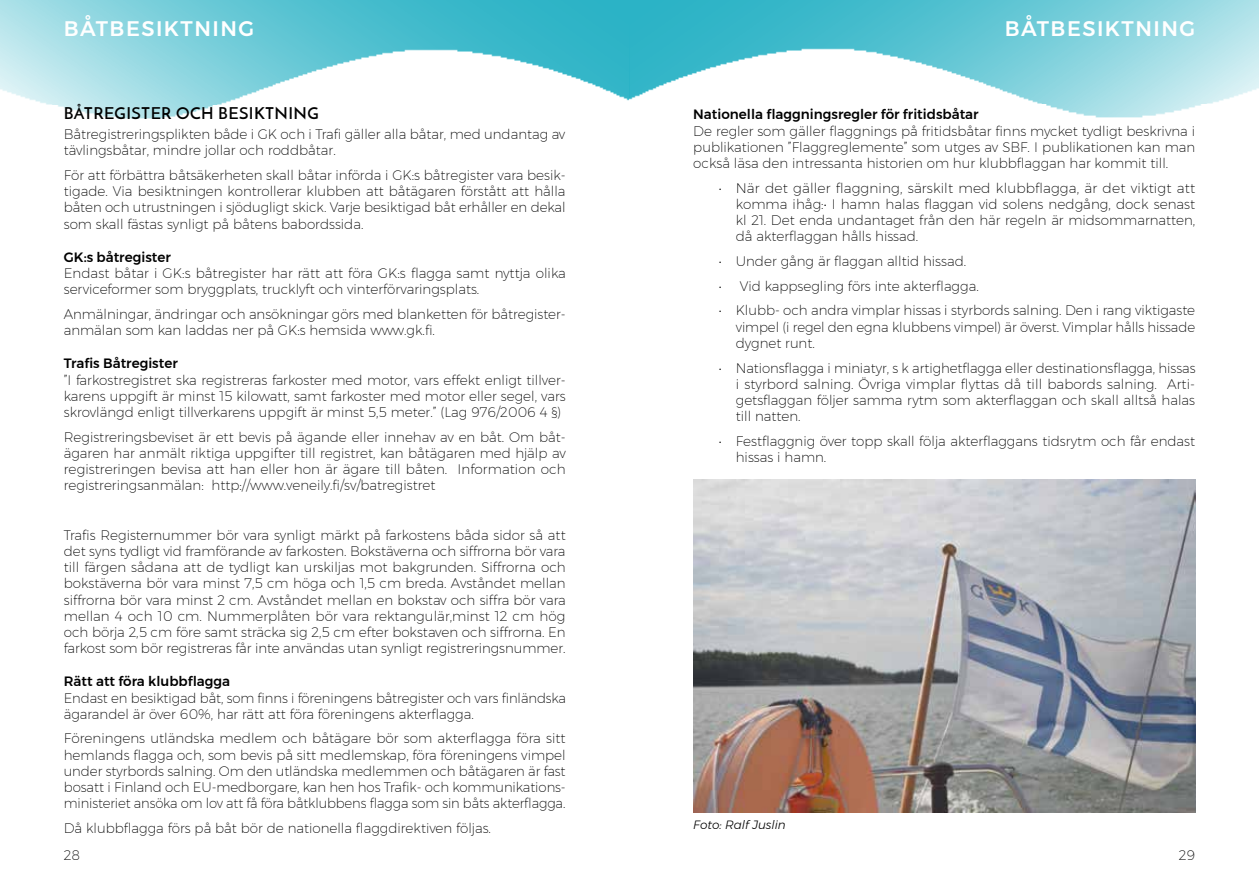
<style>
.page{position:relative;width:1259px;height:893px;background:#fff}
.page>*{position:absolute;margin:0;border:0;box-sizing:border-box;transform-origin:0 0}
.t1{font:500 21px "Montserrat";letter-spacing:.07em;color:#fff}
.t2{font:600 16.5px "Josefin Sans";letter-spacing:.025em;color:#000}
.t3{font:200 13.5px/16.2px "Montserrat";color:#000;text-align:justify}
.t4{font:500 13.5px "Montserrat";color:#000}
.t5{font:italic 300 12px "Montserrat";color:#000}
</style>
<div class="page">
<img style="left:0;top:0;width:1259px;height:119px">
<img style="left:693px;top:479px;width:502px;height:334px">
<h1 class="t1" style="left:64px;top:15px;width:192px">BÅTBESIKTNING</h1>
<h1 class="t1" style="left:1004px;top:15px;width:192px">BÅTBESIKTNING</h1>
<p class="t2" style="left:64px;top:106px;width:256px">BÅTREGISTER OCH BESIKTNING</p>
<p class="t3" style="left:64px;top:126px;width:503px">Båtregistreringsplikten både i GK och i Trafi gäller alla båtar, med undantag av tävlingsbåtar, mindre jollar och roddbåtar.</p>
<p class="t3" style="left:64px;top:167px;width:503px">För att förbättra båtsäkerheten skall båtar införda i GK:s båtregister vara besik&shy;tigade. Via besiktningen kontrollerar klubben att båtägaren förstått att hålla båten och utrustningen i sjödugligt skick. Varje besiktigad båt erhåller en dekal som skall fästas synligt på båtens babordssida.</p>
<p class="t4" style="left:64px;top:249px;width:108px">GK:s båtregister</p>
<p class="t3" style="left:64px;top:265px;width:503px">Endast båtar i GK:s båtregister har rätt att föra GK:s flagga samt nyttja olika serviceformer som bryggplats, trucklyft och vinterförvaringsplats.</p>
<p class="t3" style="left:64px;top:306px;width:503px">Anmälningar, ändringar och ansökningar görs med blanketten för båtregister&shy;anmälan som kan laddas ner på GK:s hemsida www.gk.fi.</p>
<p class="t4" style="left:64px;top:355px;width:115px">Trafis Båtregister</p>
<p class="t3" style="left:64px;top:372px;width:503px">”I farkostregistret ska registreras farkoster med motor, vars effekt enligt tillver&shy;karens uppgift är minst 15 kilowatt, samt farkoster med motor eller segel, vars skrovlängd enligt tillverkarens uppgift är minst 5,5 meter.” (Lag 976/2006 4 §)</p>
<p class="t3" style="left:64px;top:429px;width:503px">Registreringsbeviset är ett bevis på ägande eller innehav av en båt. Om båt&shy;ägaren har anmält riktiga uppgifter till registret, kan båtägaren med hjälp av registreringen bevisa att han eller hon är ägare till båten. Information och registreringsanmälan: http://www.veneily.fi/sv/batregistret</p>
<p class="t3" style="left:64px;top:527px;width:503px">Trafis Registernummer bör vara synligt märkt på farkostens båda sidor så att det syns tydligt vid framförande av farkosten. Bokstäverna och siffrorna bör vara till färgen sådana att de tydligt kan urskiljas mot bakgrunden. Siffrorna och bokstäverna bör vara minst 7,5 cm höga och 1,5 cm breda. Avståndet mellan siffrorna bör vara minst 2 cm. Avståndet mellan en bokstav och siffra bör vara mellan 4 och 10 cm. Nummerplåten bör vara rektangulär,minst 12 cm hög och börja 2,5 cm före samt sträcka sig 2,5 cm efter bokstaven och siffrorna. En farkost som bör registreras får inte användas utan synligt registreringsnummer.</p>
<p class="t4" style="left:64px;top:673px;width:168px">Rätt att föra klubbflagga</p>
<p class="t3" style="left:64px;top:690px;width:504px">Endast en besiktigad båt, som finns i föreningens båtregister och vars finländska ägarandel är över 60%, har rätt att föra föreningens akterflagga.</p>
<p class="t3" style="left:64px;top:730px;width:503px">Föreningens utländska medlem och båtägare bör som akterflagga föra sitt hemlands flagga och, som bevis på sitt medlemskap, föra föreningens vimpel under styrbords salning. Om den utländska medlemmen och båtägaren är fast bosatt i Finland och EU-medborgare, kan hen hos Trafik- och kommunikations&shy;ministeriet ansöka om lov att få föra båtklubbens flagga som sin båts akterflagga.</p>
<p class="t3" style="left:64px;top:820px;width:429px">Då klubbflagga förs på båt bör de nationella flaggdirektiven följas.</p>
<p class="t5" style="left:693px;top:818px;width:94px">Foto: Ralf Juslin</p>
<p class="t4" style="left:693px;top:106px;width:287px">Nationella flaggningsregler för fritidsbåtar</p>
<p class="t3" style="left:693px;top:123px;width:503px">De regler som gäller flaggnings på fritidsbåtar finns mycket tydligt beskrivna i publikationen ”Flaggreglemente” som utges av SBF. I publikationen kan man också läsa den intressanta historien om hur klubbflaggan har kommit till.</p>
<p class="t3" style="left:736px;top:180px;width:461px;text-indent:-17px">• När det gäller flaggning, särskilt med klubbflagga, är det viktigt att komma ihåg:• I hamn halas flaggan vid solens nedgång, dock senast kl 21. Det enda undantaget från den här regeln är midsommarnatten, då akterflaggan hålls hissad.</p>
<p class="t3" style="left:719px;top:253px;width:249px">• Under gång är flaggan alltid hissad.</p>
<p class="t3" style="left:719px;top:278px;width:261px">• Vid kappsegling förs inte akterflagga.</p>
<p class="t3" style="left:736px;top:302px;width:461px;text-indent:-17px">• Klubb- och andra vimplar hissas i styrbords salning. Den i rang viktigaste vimpel (i regel den egna klubbens vimpel) är överst. Vimplar hålls hissade dygnet runt.</p>
<p class="t3" style="left:736px;top:360px;width:461px;text-indent:-17px">• Nationsflagga i miniatyr, s k artighetflagga eller destinationsflagga, hissas i styrbord salning. Övriga vimplar flyttas då till babords salning. Arti&shy;getsflaggan följer samma rytm som akterflaggan och skall alltså halas till natten.</p>
<p class="t3" style="left:736px;top:433px;width:461px;text-indent:-17px">• Festflaggnig över topp skall följa akterflaggans tidsrytm och får endast hissas i hamn.</p>
<p class="t3" style="left:64px;top:847px;width:18px">28</p>
<p class="t3" style="left:1179px;top:847px;width:18px">29</p>
</div>
